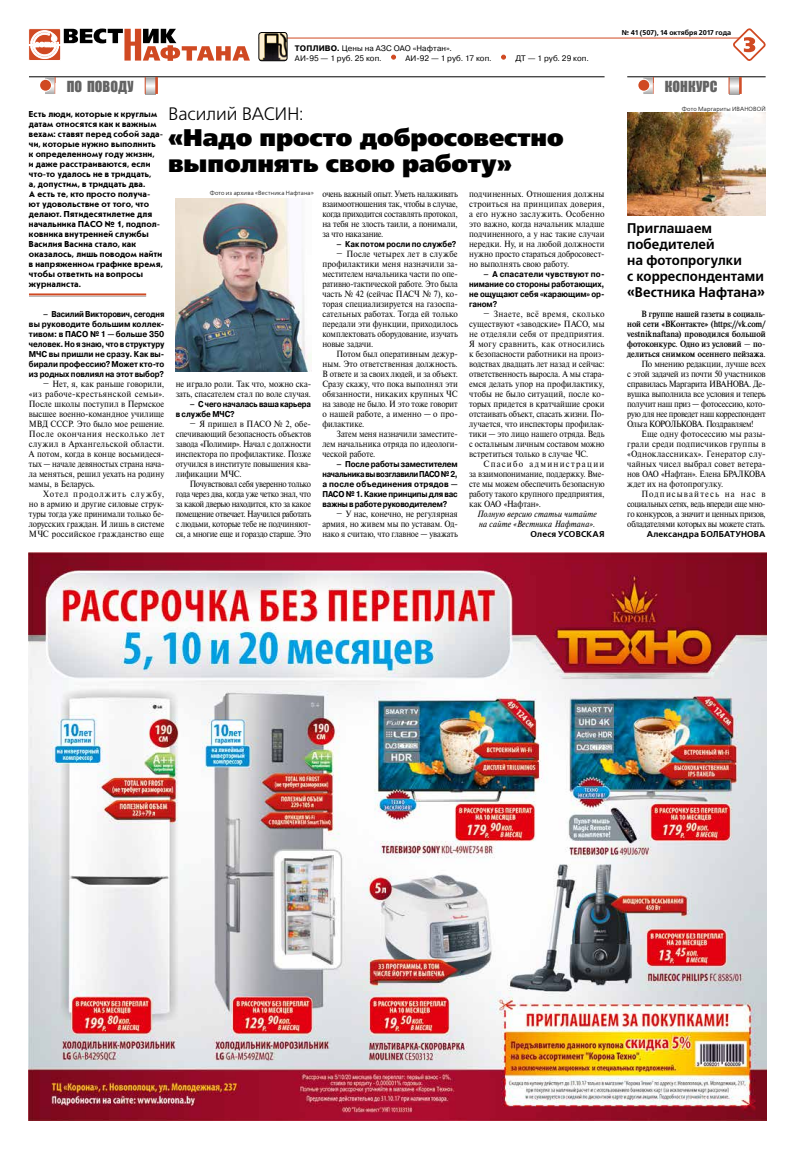
<style>
.page{position:relative;width:794px;height:1149px;background:#fff}
.page>*{position:absolute;margin:0;border:0;box-sizing:border-box;transform-origin:0 0}
.t1{font:24px/26px "Free Set Black C";letter-spacing:-.005em;color:#000}
.t2{font:18px "Free Set C";letter-spacing:-.005em;color:#000}
.t3{font:700 14px/16px "Free Set C";letter-spacing:.005em;color:#000;scale:.95 1}
.t4{font:14px "Impact";letter-spacing:.005em;color:#636363}
.t5{font:700 9px/10px "Journal Sans C";letter-spacing:.01em;color:#000}
.t6{font:8.5px/10px "Times ET";letter-spacing:-.005em;color:#000;text-align:justify;scale:.93 1}
.t7{font:8.5px/10px "Times ET";letter-spacing:-.005em;color:#000;text-align:justify;scale:.92 1}
.t8{font:8.5px/10px "Times ET";letter-spacing:-.005em;color:#000;text-align:justify;scale:.9 1}
.t9{font:8.5px/10px "Times ET";letter-spacing:-.005em;color:#000;text-align:justify;scale:.91 1}
.t10{font:700 8.5px/10px "Pragmatica C";letter-spacing:-.005em;color:#000;text-align:justify;scale:.88 1}
.t11{font:8.5px/10px "Times ET";letter-spacing:-.005em;color:#000;text-align:justify;scale:.89 1}
.t12{font:8.5px/10px "Times ET";letter-spacing:-.005em;color:#000;text-align:justify;scale:.88 1}
.t13{font:700 8.5px/10px "Times ET";letter-spacing:.01em;color:#000;text-align:justify;scale:.88 1}
.t14{font:700 8.5px/10px "Pragmatica C";letter-spacing:-.005em;color:#000;text-align:justify;scale:.91 1}
.t15{font:700 8.5px/10px "Pragmatica C";letter-spacing:-.005em;color:#000;text-align:justify;scale:.93 1}
.t16{font:italic 8.5px/10px "Times ET";letter-spacing:.015em;color:#000;scale:.9 1}
.t17{font:700 8.5px "Free Set C";letter-spacing:.02em;color:#000}
.t18{font:700 8.5px "Pragmatica C";letter-spacing:-.005em;color:#000;scale:.9 1}
.t19{font:8px/9.5px "Pragmatica C";letter-spacing:.01em;color:#000}
.t20{font:700 7px "Free Set C";color:#000}
.t21{font:6px "Free Set C";letter-spacing:.03em;color:#000}
.s1{font-weight:700}
</style>
<div class="page">
<hr style="left:258px;top:38px;width:489px;height:1px;background:#d04922">
<div style="left:28px;top:28px;width:33px;height:33px;border:1px solid #fff"></div>
<svg style="left:28px;top:29px;width:222px;height:32px"></svg>
<svg style="left:732px;top:28px;width:34px;height:33px"></svg>
<img style="left:259px;top:32px;width:28px;height:29px">
<div style="left:259px;top:32px;width:28px;height:29px;border:1px solid #000;border-radius:3px"></div>
<svg style="left:391px;top:55px;width:5px;height:5px"></svg>
<svg style="left:501px;top:55px;width:5px;height:5px"></svg>
<hr style="left:627px;top:76px;width:138px;height:1px;background:#000">
<div style="left:638px;top:80px;width:11px;height:11px;background:#d04922;border-radius:50%"></div>
<svg style="left:643px;top:77px;width:11px;height:17px"></svg>
<div style="left:653px;top:83px;width:12px;height:11px;background:#fff;border:1px solid #fff"></div>
<div style="left:717px;top:80px;width:12px;height:12px;background:#fff;border:1px solid #fff"></div>
<svg style="left:730px;top:77px;width:9px;height:17px"></svg>
<svg style="left:739px;top:77px;width:3px;height:17px"></svg>
<svg style="left:729px;top:77px;width:1px;height:17px"></svg>
<hr style="left:29px;top:76px;width:575px;height:1px;background:#000">
<div style="left:40px;top:80px;width:11px;height:11px;background:#d04922;border-radius:50%"></div>
<svg style="left:45px;top:77px;width:11px;height:17px"></svg>
<div style="left:55px;top:83px;width:12px;height:11px;background:#fff;border:1px solid #fff"></div>
<div style="left:134px;top:80px;width:11px;height:12px;background:#fff;border:1px solid #fff"></div>
<svg style="left:146px;top:77px;width:9px;height:17px"></svg>
<svg style="left:156px;top:77px;width:2px;height:17px"></svg>
<svg style="left:145px;top:77px;width:1px;height:17px"></svg>
<img style="left:29px;top:552px;width:737px;height:568px">
<hr style="left:29px;top:293px;width:117px;height:2px;background:#d04922">
<hr style="left:29px;top:296px;width:117px;height:1px;background:#acacac">
<img style="left:176px;top:198px;width:135px;height:173px">
<img style="left:627px;top:113px;width:138px;height:103px">
<p class="t19" style="left:295px;top:44px;width:159px"><span class="s1">ТОПЛИВО.</span> Цены на АЗС ОАО «Нафтан».<br>АИ-95 — 1 руб. 25 коп.</p>
<p class="t19" style="left:405px;top:53px;width:88px">АИ-92 — 1 руб. 17 коп.</p>
<p class="t19" style="left:515px;top:53px;width:75px">ДТ — 1 руб. 29 коп.</p>
<p class="t20" style="left:622px;top:28px;width:111px">№ 41 (507), 14 октября 2017 года</p>
<h3 class="t4" style="left:67px;top:75px;width:68px">ПО ПОВОДУ</h3>
<h3 class="t4" style="left:665px;top:75px;width:54px">КОНКУРС</h3>
<p class="t5" style="left:29px;top:109px;width:136px">Есть люди, которые к круглым датам относятся как к важным вехам: ставят перед собой зада&shy;чи, которые нужно выполнить<br>к определенному году жизни,<br>и даже расстраиваются, если что-то удалось не в тридцать,<br>а, допустим, в тридцать два.<br>А есть те, кто просто получа&shy;ют удовольствие от того, что делают. Пятидесятилетие для начальника ПАСО № 1, подпол&shy;ковника внутренней службы<br>Василия Васина стало, как оказалось, лишь поводом найти в напряженном графике время, чтобы ответить на вопросы журналиста.</p>
<p class="t10" style="left:29px;top:309px;width:155px;text-indent:14px">– Василий Викторович, сегодня вы руководите большим коллек&shy;тивом: в ПАСО № 1 — больше 350 человек. Но я знаю, что в структуру МЧС вы пришли не сразу. Как вы&shy;бирали профессию? Может кто-то из родных повлиял на этот выбор?</p>
<p class="t9" style="left:29px;top:379px;width:150px;text-indent:14px">– Нет, я, как раньше говорили, «из рабоче-крестьянской семьи».<br>После школы поступил в Пермское высшее военно-командное училище МВД СССР. Это было мое решение.<br>После окончания несколько лет служил в Архангельской области.<br>А потом, когда в конце восьмидеся&shy;тых — начале девяностых страна нача&shy;ла меняться, решил уехать на родину мамы, в Беларусь.</p>
<p class="t6" style="left:29px;top:489px;width:147px;text-indent:14px">Хотел продолжить службу, но в армию и другие силовые струк&shy;туры тогда уже принимали только бе&shy;лорусских граждан. И лишь в системе МЧС российское гражданство еще</p>
<p class="t21" style="left:682px;top:106px;width:85px">Фото Маргариты ИВАНОВОЙ</p>
<h2 class="t2" style="left:168px;top:104px;width:137px">Василий ВАСИН:</h2>
<h1 class="t1" style="left:168px;top:124px;width:397px">«Надо просто добросовестно выполнять свою работу»</h1>
<p class="t7" style="left:469px;top:189px;width:149px">подчиненных. Отношения должны строиться на принципах доверия, а его нужно заслужить. Особенно это важно, когда начальник младше подчиненного, а у нас такие случаи нередки. Ну, и на любой должности нужно просто стараться добросовест&shy;но выполнять свою работу.</p>
<p class="t15" style="left:469px;top:269px;width:147px;text-indent:14px">– А спасатели чувствуют по&shy;нимание со стороны работающих, не ощущают себя «карающим» ор&shy;ганом?</p>
<p class="t6" style="left:469px;top:309px;width:147px;text-indent:14px">– Знаете, всё время, сколько существуют «заводские» ПАСО, мы не отделяли себя от предприятия.<br>Я могу сравнить, как относились к безопасности работники на произ&shy;водствах двадцать лет назад и сейчас: ответственность выросла. А мы стара&shy;емся делать упор на профилактику, чтобы не было ситуаций, после ко&shy;торых придется в кратчайшие сроки отстаивать объект, спасать жизни. По&shy;лучается, что инспекторы профилак&shy;тики — это лицо нашего отряда. Ведь с остальным личным составом можно встретиться только в случае ЧС.</p>
<p class="t6" style="left:469px;top:459px;width:147px;text-indent:14px">Спасибо администрации за взаимопонимание, поддержку. Вме&shy;сте мы можем обеспечить безопасную работу такого крупного предприятия, как ОАО «Нафтан».</p>
<p class="t16" style="left:477px;top:509px;width:134px">Полную версию статьи читайте на сайте «Вестника Нафтана».</p>
<p class="t17" style="left:530px;top:529px;width:75px">Олеся УСОВСКАЯ</p>
<p class="t11" style="left:322px;top:189px;width:154px">очень важный опыт. Уметь налаживать взаимоотношения так, чтобы в случае, когда приходится составлять протокол, на тебя не злость таили, а понимали, за что наказание.</p>
<p class="t18" style="left:337px;top:239px;width:134px">– Как потом росли по службе?</p>
<p class="t6" style="left:322px;top:249px;width:147px;text-indent:14px">– После четырех лет в службе профилактики меня назначили за&shy;местителем начальника части по опе&shy;ративно-тактической работе. Это была часть № 42 (сейчас ПАСЧ № 7), ко&shy;торая специализируется на газоспа&shy;сательных работах. Тогда ей только передали эти функции, приходилось комплектовать оборудование, изучать новые задачи.</p>
<p class="t8" style="left:322px;top:349px;width:152px;text-indent:14px">Потом был оперативным дежур&shy;ным. Это ответственная должность.<br>В ответе и за своих людей, и за объект.<br>Сразу скажу, что пока выполнял эти обязанности, никаких крупных ЧС на заводе не было. И это тоже говорит о нашей работе, а именно — о про&shy;филактике.</p>
<p class="t11" style="left:322px;top:429px;width:154px;text-indent:14px">Затем меня назначили заместите&shy;лем начальника отряда по идеологи&shy;ческой работе.</p>
<p class="t14" style="left:322px;top:459px;width:150px;text-indent:14px">– После работы заместителем начальникавывозглавилиПАСО№ 2, а после объединения отрядов — ПАСО № 1. Какие принципы для вас важны в работе руководителем?</p>
<p class="t8" style="left:322px;top:509px;width:152px;text-indent:14px">– У нас, конечно, не регулярная армия, но живем мы по уставам. Од&shy;нако я считаю, что главное — уважать</p>
<p class="t21" style="left:210px;top:190px;width:106px">Фото из архива «Вестника Нафтана»</p>
<h3 class="t3" style="left:627px;top:221px;width:146px">Приглашаем победителей<br>на фотопрогулки<br>с корреспондентами «Вестника Нафтана»</h3>
<p class="t13" style="left:627px;top:309px;width:159px;text-indent:14px">В группе нашей газеты в социаль&shy;ной сети «ВКонтакте» (https://vk.com/ vestniknaftana) проводился большой фотоконкурс. Одно из условий — по&shy;делиться снимком осеннего пейзажа.</p>
<p class="t6" style="left:627px;top:359px;width:150px;text-indent:14px">По мнению редакции, лучше всех с этой задачей из почти 50 участников справилась Маргарита - ИВАНОВА. Де&shy;вушка выполнила все условия и теперь получит наш приз — фотосессию, кото&shy;рую для нее проведет наш корреспондент Ольга КОРОЛЬКОВА. Поздравляем!</p>
<p class="t7" style="left:627px;top:429px;width:152px;text-indent:14px">Еще одну фотосессию мы разы&shy;грали среди подписчиков группы в «Одноклассниках». Генератор слу&shy;чайных чисел выбрал совет ветера&shy;нов ОАО «Нафтан». Елена БРАЛКОВА ждет их на фотопрогулку.</p>
<p class="t6" style="left:627px;top:489px;width:150px;text-indent:14px">Подписывайтесь на нас в социальных сетях, ведь впереди еще мно&shy;го конкурсов, а значит и ценных призов, обладателями которых вы можете стать.</p>
<p class="t17" style="left:646px;top:529px;width:120px">Александра БОЛБАТУНОВА</p>
<p class="t8" style="left:176px;top:379px;width:152px">не играло роли. Так что, можно ска&shy;зать, спасателем стал по воле случая.</p>
<p class="t10" style="left:176px;top:399px;width:155px;text-indent:14px">– С чего началась ваша карьера в службе МЧС?</p>
<p class="t7" style="left:176px;top:419px;width:149px;text-indent:14px">– Я пришел в ПАСО № 2, обе&shy;спечивающий безопасность объектов завода «Полимир». Начал с должности инспектора по профилактике. Позже отучился в институте повышения ква&shy;лификации МЧС.</p>
<p class="t12" style="left:176px;top:479px;width:155px;text-indent:14px">Почувствовал себя уверенно только года через два, когда уже четко знал, что за какой дверью находится, кто за какое помещение отвечает. Научился работать с людьми, которые тебе не подчиняют&shy;ся, а многие еще и -гораздо старше. Это</p>
</div>
